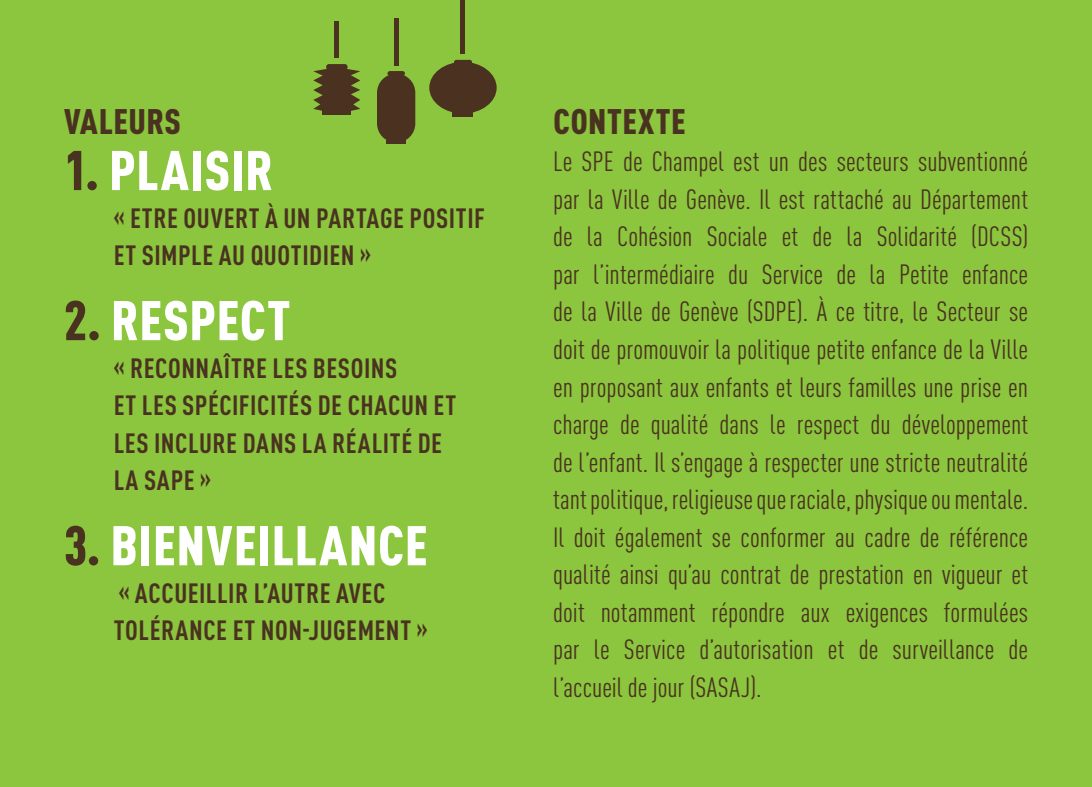
<style>
.page{position:relative;width:1092px;height:787px;background:#fff}
.page>*{position:absolute;margin:0;border:0;box-sizing:border-box;transform-origin:0 0}
.t1{font:900 condensed 55px "DIN Pro";letter-spacing:.01em;color:#fff}
.t2{font:900 condensed 35px "DIN Pro";letter-spacing:.015em;color:#4a3220}
.t3{font:condensed 27.5px/37.5px "DIN Pro";color:#4a3220;text-align:justify}
.t4{font:700 condensed 27.5px/37.5px "DIN Pro";letter-spacing:.02em;color:#4a3220}
.s1{color:#4a3220}
</style>
<div class="page">
<div style="left:0;top:0;width:1091px;height:787px;background:#8bc63e"></div>
<div style="left:454px;top:60px;width:18px;height:5px;background:#4a3120;border-radius:2px"></div>
<hr style="left:453px;top:113px;width:20px;height:4px;background:#4a3120">
<div style="left:429px;top:62px;width:67px;height:51px;background:#4a3120;border-radius:50%"></div>
<svg style="left:313px;top:67px;width:47px;height:47px"></svg>
<div style="left:326px;top:64px;width:21px;height:6px;background:#4a3120;border-radius:3px"></div>
<div style="left:323px;top:110px;width:28px;height:5px;background:#4a3120"></div>
<div style="left:377px;top:74px;width:38px;height:69px;background:#4a3120;border-radius:19px"></div>
<div style="left:387px;top:71px;width:18px;height:5px;background:#4a3120;border-radius:2px"></div>
<hr style="left:386px;top:140px;width:20px;height:4px;background:#4a3120">
<div style="left:334px;top:21px;width:5px;height:36px;background:#4a3120"></div>
<hr style="left:394px;top:18px;width:4px;height:47px;background:#4a3120">
<hr style="left:461px;top:0;width:4px;height:53px;background:#4a3120">
<p class="t2" style="left:64px;top:94px;width:118px">VALEURS</p>
<h1 class="t1" style="left:64px;top:128px;width:210px"><span class="s1">1.</span> PLAISIR</h1>
<p class="t4" style="left:113px;top:197px;width:373px">« ETRE OUVERT À UN PARTAGE POSITIF<br>ET SIMPLE AU QUOTIDIEN »</p>
<h1 class="t1" style="left:64px;top:278px;width:228px"><span class="s1">2.</span> RESPECT</h1>
<p class="t4" style="left:113px;top:347px;width:344px">« RECONNAÎTRE LES BESOINS<br>ET LES SPÉCIFICITÉS DE CHACUN ET<br>LES INCLURE DANS LA RÉALITÉ DE<br>LA SAPE »</p>
<h1 class="t1" style="left:64px;top:503px;width:365px"><span class="s1">3.</span> BIENVEILLANCE</h1>
<p class="t4" style="left:114px;top:572px;width:315px">« ACCUEILLIR L’AUTRE AVEC<br>TOLÉRANCE ET NON-JUGEMENT »</p>
<p class="t2" style="left:553px;top:94px;width:134px">CONTEXTE</p>
<p class="t3" style="left:553px;top:141px;width:476px">Le SPE de Champel est un des secteurs subventionné par la Ville de Genève. Il est rattaché au Département de la Cohésion Sociale et de la Solidarité (DCSS) par l’intermédiaire du Service de la Petite enfance de la Ville de Genève (SDPE). À ce titre, le Secteur se doit de promouvoir la politique petite enfance de la Ville en proposant aux enfants et leurs familles une prise en charge de qualité dans le respect du développement de l’enfant. Il s’engage à respecter une stricte neutralité tant politique, religieuse que raciale, physique ou mentale.<br>Il doit également se conformer au cadre de référence qualité ainsi qu’au contrat de prestation en vigueur et doit notamment répondre aux exigences formulées par le Service d’autorisation et de surveillance de l’accueil de jour (SASAJ).</p>
</div>
